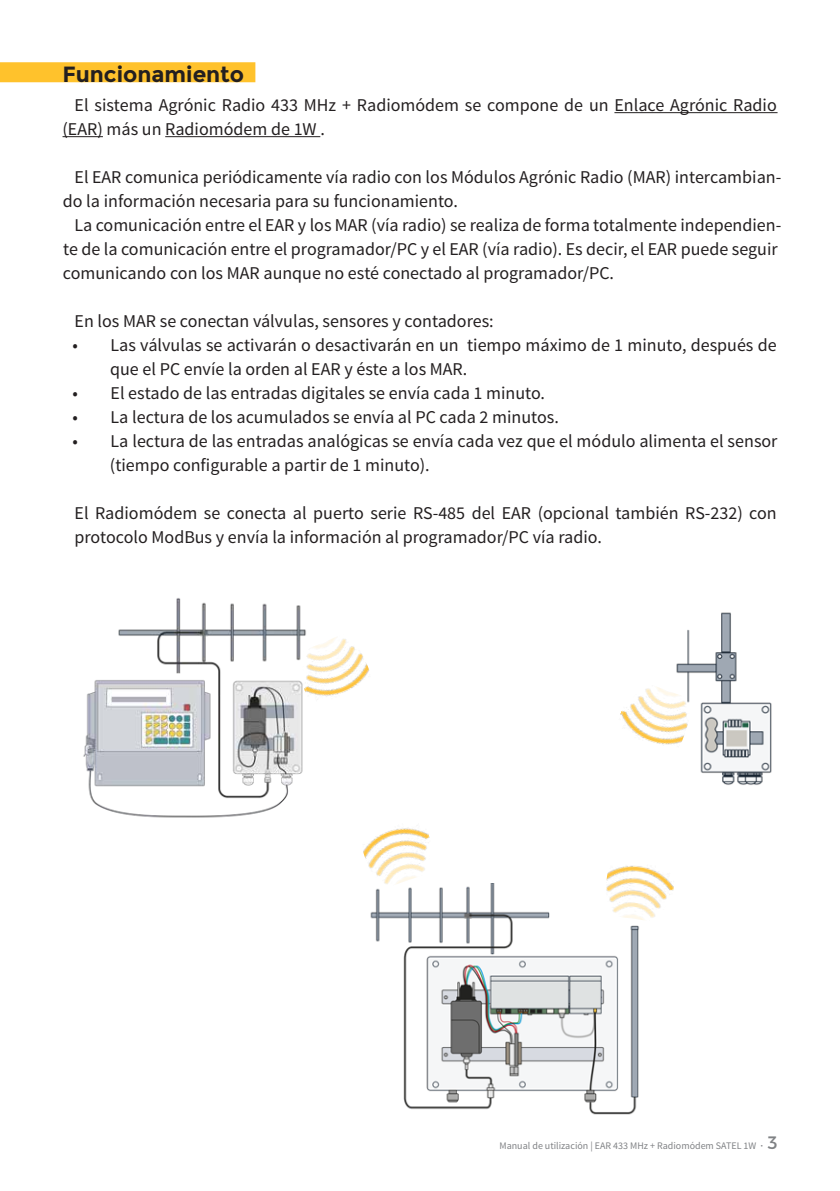
<style>
.page{position:relative;width:840px;height:1191px;background:#fff}
.page>*{position:absolute;margin:0;border:0;box-sizing:border-box;transform-origin:0 0}
.t1{font:700 22px "Montserrat";color:#231f20}
.t2{font:18px/24px "Source Sans Pro";color:#231f20}
.t3{font:10px "Source Sans Pro";color:#808285}
.s1{font-weight:600}
.s2{font-family:"Montserrat";font-size:18px}
</style>
<div class="page">
<hr style="left:614px;top:112px;width:163px;height:1px;background:#231f20">
<hr style="left:62px;top:136px;width:41px;height:1px;background:#231f20">
<hr style="left:165px;top:136px;width:155px;height:1px;background:#231f20">
<div style="left:0;top:62px;width:255px;height:20px;background:#ffc22c"></div>
<img style="left:370px;top:883px;width:269px;height:232px">
<img style="left:83px;top:598px;width:223px;height:220px">
<img style="left:676px;top:612px;width:96px;height:173px">
<img style="left:363px;top:828px;width:77px;height:63px">
<img style="left:290px;top:630px;width:79px;height:78px">
<img style="left:620px;top:678px;width:76px;height:76px">
<img style="left:601px;top:865px;width:73px;height:58px">
<p class="t1" style="left:62px;top:61px;width:183px">Funcionamiento</p>
<p class="t2" style="left:62px;top:93px;width:715px;text-indent:12px">El sistema Agrónic Radio 433 MHz + Radiomódem se compone de un Enlace Agrónic Radio (EAR) más un Radiomódem de 1W .</p>
<p class="t2" style="left:63px;top:165px;width:719px;text-indent:12px">El EAR comunica periódicamente vía radio con los Módulos Agrónic Radio (MAR) intercambian&shy;do la información necesaria para su funcionamiento.</p>
<p class="t2" style="left:63px;top:213px;width:719px;text-indent:12px">La comunicación entre el EAR y los MAR (vía radio) se realiza de forma totalmente independien&shy;te de la comunicación entre el programador/PC y el EAR (vía radio). Es decir, el EAR puede seguir comunicando con los MAR aunque no esté conectado al programador/PC.</p>
<p class="t2" style="left:75px;top:309px;width:420px">En los MAR se conectan válvulas, sensores y contadores:</p>
<p class="t2" style="left:110px;top:333px;width:667px;text-indent:-38px">• Las válvulas se activarán o desactivarán en un tiempo máximo de 1 minuto, después de que el PC envíe la orden al EAR y éste a los MAR.</p>
<p class="t2" style="left:72px;top:381px;width:474px">• El estado de las entradas digitales se envía cada 1 minuto.</p>
<p class="t2" style="left:72px;top:405px;width:487px">• La lectura de los acumulados se envía al PC cada 2 minutos.</p>
<p class="t2" style="left:110px;top:429px;width:668px;text-indent:-37px">• La lectura de las entradas analógicas se envía cada vez que el módulo alimenta el sensor (tiempo configurable a partir de 1 minuto).</p>
<p class="t2" style="left:74px;top:501px;width:703px">El Radiomódem se conecta al puerto serie RS-485 del EAR (opcional también RS-232) con protocolo ModBus y envía la información al programador/PC vía radio.</p>
<p class="t3" style="left:499px;top:1139px;width:279px">Manual de utilización | EAR 433 MHz + Radiomódem SATEL 1W <span class="s1">·</span> <span class="s2">3</span></p>
</div>
